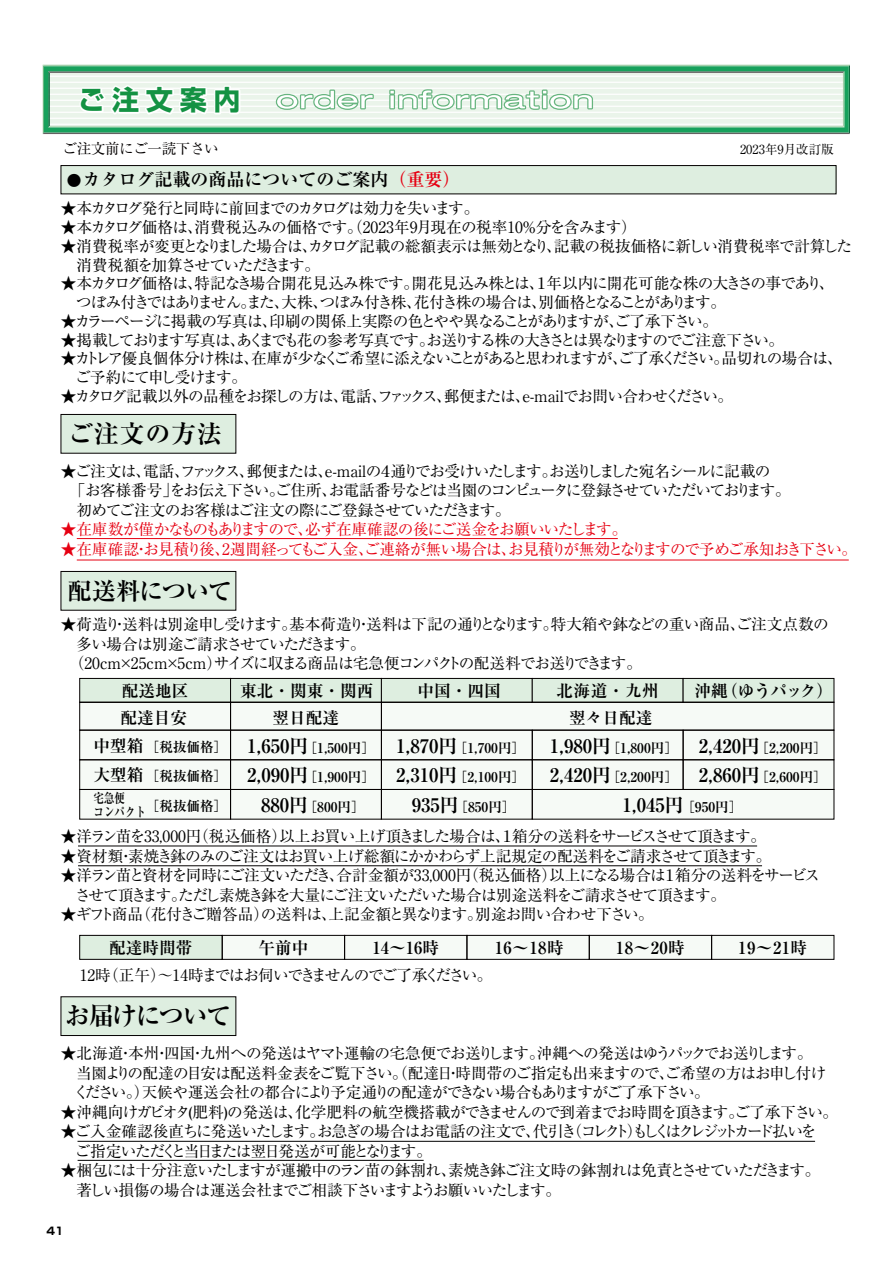
<style>
.page{position:relative;width:893px;height:1263px;background:#fff}
.page>*{position:absolute;margin:0;border:0;box-sizing:border-box;transform-origin:0 0}
.t1{font:700 27.15px "Shin Go Pro";letter-spacing:.25em;color:#149243}
.t2{font:700 25.05px "Ryumin Pro";letter-spacing:-.06em;color:#000}
.t3{font:700 24.3px "Ryumin Pro";letter-spacing:-.05em;color:#000}
.t4{font:700 18.75px "Ryumin Pro";color:#000}
.t5{font:700 18px "Ryumin Pro";color:#000}
.t6{font:700 16.65px "Ryumin Pro";color:#000}
.t7{font:15.6px/19.5px "Ryumin Pro";letter-spacing:-.065em;color:#000}
.t8{font:15.6px/19.5px "Ryumin Pro";letter-spacing:-.045em;color:#000}
.t9{font:15.6px/19.5px "Ryumin Pro";letter-spacing:-.085em;color:#000}
.t10{font:15.6px/19.5px "Ryumin Pro";letter-spacing:-.09em;color:#000}
.t11{font:15.6px "Ryumin Pro";letter-spacing:-.045em;color:#e60012}
.t12{font:15.6px "Ryumin Pro";letter-spacing:-.105em;color:#000}
.t13{font:15.6px "Ryumin Pro";letter-spacing:-.035em;color:#000}
.t14{font:15.6px "Ryumin Pro";letter-spacing:-.04em;color:#000}
.t15{font:15.6px "Ryumin Pro";letter-spacing:-.065em;color:#e60012}
.t16{font:15.6px "Ryumin Pro";letter-spacing:-.12em;color:#000}
.t17{font:14.55px "Ryumin Pro";letter-spacing:-.03em;color:#040000}
.t18{font:700 13.5px "Ryumin Pro";color:#000}
.t19{font:700 13.35px/13.5px "Ryumin Pro";color:#000;scale:.78 1}
.t20{font:12.45px "Ryumin Pro";color:#000}
.t21{font:700 10.65px "Shin Go Pro";color:#000}
.s1{font-size:14.7px}
.s2{color:#e60012}
.s3{font-size:18.75px}
.s4{font-size:16.65px}
.s5{font-size:13.5px}
</style>
<div class="page">
<div style="left:80px;top:702px;width:754px;height:117px;background:#f6faf6"></div>
<div style="left:222px;top:935px;width:612px;height:24px;background:#f6faf6"></div>
<div style="left:61px;top:166px;width:775px;height:28px;background:#deeee0"></div>
<div style="left:61px;top:165px;width:775px;height:29px;border:1px solid #040000"></div>
<div style="left:61px;top:997px;width:175px;height:38px;background:#deeee0"></div>
<div style="left:61px;top:996px;width:175px;height:40px;border:1px solid #040000"></div>
<div style="left:61px;top:414px;width:175px;height:39px;background:#deeee0"></div>
<div style="left:61px;top:414px;width:175px;height:39px;border:1px solid #040000"></div>
<hr style="left:77px;top:560px;width:772px;height:1px;background:#e60012">
<hr style="left:77px;top:538px;width:541px;height:1px;background:#e60012">
<svg style="left:43px;top:65px;width:807px;height:69px"></svg>
<div style="left:61px;top:571px;width:175px;height:39px;background:#deeee0"></div>
<div style="left:61px;top:571px;width:175px;height:39px;border:1px solid #040000"></div>
<hr style="left:78px;top:846px;width:679px;height:1px;background:#040000">
<hr style="left:78px;top:865px;width:684px;height:1px;background:#040000">
<div style="left:80px;top:678px;width:151px;height:24px;background:#deeee0"></div>
<div style="left:79px;top:678px;width:152px;height:25px;border:1px solid #040000"></div>
<div style="left:231px;top:678px;width:150px;height:24px;background:#deeee0"></div>
<div style="left:230px;top:678px;width:152px;height:25px;border:1px solid #040000"></div>
<div style="left:381px;top:678px;width:151px;height:24px;background:#deeee0"></div>
<div style="left:381px;top:678px;width:152px;height:25px;border:1px solid #040000"></div>
<div style="left:532px;top:678px;width:151px;height:24px;background:#deeee0"></div>
<div style="left:532px;top:678px;width:151px;height:25px;border:1px solid #040000"></div>
<div style="left:683px;top:678px;width:151px;height:24px;background:#deeee0"></div>
<div style="left:683px;top:678px;width:151px;height:25px;border:1px solid #040000"></div>
<div style="left:79px;top:730px;width:152px;height:30px;border:1px solid #040000"></div>
<div style="left:230px;top:730px;width:152px;height:30px;border:1px solid #040000"></div>
<div style="left:381px;top:730px;width:152px;height:30px;border:1px solid #040000"></div>
<div style="left:532px;top:730px;width:151px;height:30px;border:1px solid #040000"></div>
<div style="left:683px;top:730px;width:151px;height:30px;border:1px solid #040000"></div>
<div style="left:79px;top:702px;width:152px;height:28px;border:1px solid #040000"></div>
<div style="left:230px;top:702px;width:152px;height:28px;border:1px solid #040000"></div>
<div style="left:381px;top:702px;width:453px;height:28px;border:1px solid #040000"></div>
<div style="left:80px;top:935px;width:142px;height:24px;background:#deeee0"></div>
<div style="left:79px;top:935px;width:144px;height:25px;border:1px solid #040000"></div>
<div style="left:222px;top:935px;width:123px;height:25px;border:1px solid #040000"></div>
<div style="left:344px;top:935px;width:123px;height:25px;border:1px solid #040000"></div>
<div style="left:467px;top:935px;width:123px;height:25px;border:1px solid #040000"></div>
<div style="left:589px;top:935px;width:123px;height:25px;border:1px solid #040000"></div>
<div style="left:711px;top:935px;width:123px;height:25px;border:1px solid #040000"></div>
<div style="left:79px;top:759px;width:152px;height:31px;border:1px solid #040000"></div>
<div style="left:230px;top:759px;width:152px;height:31px;border:1px solid #040000"></div>
<div style="left:381px;top:759px;width:152px;height:31px;border:1px solid #040000"></div>
<div style="left:532px;top:759px;width:151px;height:31px;border:1px solid #040000"></div>
<div style="left:683px;top:759px;width:151px;height:31px;border:1px solid #040000"></div>
<div style="left:79px;top:789px;width:152px;height:30px;border:1px solid #040000"></div>
<div style="left:230px;top:789px;width:152px;height:30px;border:1px solid #040000"></div>
<div style="left:381px;top:789px;width:152px;height:30px;border:1px solid #040000"></div>
<div style="left:532px;top:789px;width:302px;height:30px;border:1px solid #040000"></div>
<hr style="left:78px;top:1141px;width:737px;height:1px;background:#000">
<hr style="left:78px;top:1160px;width:346px;height:1px;background:#000">
<h1 class="t1" style="left:78px;top:78px;width:164px">ご注文案内</h1>
<p class="t17" style="left:63px;top:137px;width:158px">ご注文前にご一読下さい</p>
<p class="t20" style="left:740px;top:139px;width:95px">2023年9月改訂版</p>
<p class="t5" style="left:67px;top:165px;width:395px"><span class="s1">●</span>カタログ記載の商品についてのご案内<span class="s2">（重要）</span></p>
<p class="t16" style="left:61px;top:196px;width:420px">★本カタログ発行と同時に前回までのカタログは効力を失います。</p>
<p class="t13" style="left:61px;top:215px;width:577px">★本カタログ価格は、消費税込みの価格です。（2023年9月現在の税率10％分を含みます）</p>
<p class="t8" style="left:61px;top:236px;width:793px;line-height:18.8px">★消費税率が変更となりました場合は、カタログ記載の総額表示は無効となり、記載の税抜価格に新しい消費税率で計算した　消費税額を加算させていただきます。</p>
<p class="t7" style="left:61px;top:273px;width:775px;line-height:18.8px">★本カタログ価格は、特記なき場合開花見込み株です。開花見込み株とは、１年以内に開花可能な株の大きさの事であり、　つぼみ付きではありません。また、大株、つぼみ付き株、花付き株の場合は、別価格となることがあります。</p>
<p class="t7" style="left:61px;top:310px;width:658px">★カラーページに掲載の写真は、印刷の関係上実際の色とやや異なることがありますが、ご了承下さい。</p>
<p class="t12" style="left:61px;top:328px;width:725px">★掲載しております写真は、あくまでも花の参考写真です。お送りする株の大きさとは異なりますのでご注意下さい。</p>
<p class="t7" style="left:61px;top:348px;width:783px;line-height:18.8px">★カトレア優良個体分け株は、在庫が少なくご希望に添えないことがあると思われますが、ご了承ください。品切れの場合は、　ご予約にて申し受けます。</p>
<p class="t7" style="left:61px;top:385px;width:674px">★カタログ記載以外の品種をお探しの方は、電話、ファックス、郵便または、e-mailでお問い合わせください。</p>
<h2 class="t2" style="left:68px;top:414px;width:155px">ご注文の方法</h2>
<p class="t9" style="left:61px;top:460px;width:731px">★ご注文は、電話、ファックス、郵便または、e-mailの４通りでお受けいたします。お送りしました宛名シールに記載の<br>　「お客様番号」をお伝え下さい。ご住所、お電話番号などは当園のコンピュータに登録させていただいております。　初めてご注文のお客様はご注文の際にご登録させていただきます。</p>
<p class="t15" style="left:61px;top:517px;width:568px">★在庫数が僅かなものもありますので、必ず在庫確認の後にご送金をお願いいたします。</p>
<p class="t11" style="left:61px;top:537px;width:798px">★在庫確認・お見積り後、2週間経ってもご入金、ご連絡が無い場合は、お見積りが無効となりますので予めご承知おき下さい。</p>
<h3 class="t3" style="left:68px;top:571px;width:166px">配送料について</h3>
<p class="t8" style="left:61px;top:613px;width:769px">★荷造り・送料は別途申し受けます。基本荷造り・送料は下記の通りとなります。特大箱や鉢などの重い商品、ご注文点数の　多い場合は別途ご請求させていただきます。<br>　（20cm×25cm×5cm）サイズに収まる商品は宅急便コンパクトの配送料でお送りできます。</p>
<p class="t6" style="left:122px;top:677px;width:68px">配送地区</p>
<p class="t6" style="left:240px;top:677px;width:135px">東北・関東・関西</p>
<p class="t6" style="left:417px;top:677px;width:85px">中国・四国</p>
<p class="t6" style="left:556px;top:677px;width:104px">北海道・九州</p>
<p class="t6" style="left:694px;top:677px;width:140px">沖縄（ゆうパック）</p>
<p class="t6" style="left:120px;top:704px;width:68px">配達目安</p>
<p class="t6" style="left:273px;top:704px;width:68px">翌日配達</p>
<p class="t6" style="left:569px;top:704px;width:85px">翌々日配達</p>
<p class="t18" style="left:247px;top:737px;width:279px"><span class="s3">1,650円</span>［1,500円］ <span class="s3">1,870円</span>［1,700円］</p>
<p class="t18" style="left:550px;top:737px;width:278px"><span class="s3">1,980円</span>［1,800円］ <span class="s3">2,420円</span>［2,200円］</p>
<p class="t6" style="left:94px;top:732px;width:52px">中型箱</p>
<p class="t18" style="left:94px;top:766px;width:433px"><span class="s4">大型箱</span>［税抜価格］ <span class="s3">2,090円</span>［1,900円］ <span class="s3">2,310円</span>［2,100円］</p>
<p class="t18" style="left:550px;top:766px;width:278px"><span class="s3">2,420円</span>［2,200円］ <span class="s3">2,860円</span>［2,600円］</p>
<p class="t18" style="left:146px;top:795px;width:83px">［税抜価格］</p>
<p class="t18" style="left:261px;top:796px;width:105px"><span class="s3">880円</span>［800円］</p>
<p class="t18" style="left:412px;top:796px;width:105px"><span class="s3">935円</span>［850円］</p>
<p class="t4" style="left:622px;top:790px;width:121px">1,045円<span class="s5">［950円］</span></p>
<p class="t18" style="left:146px;top:736px;width:83px">［税抜価格］</p>
<p class="t19" style="left:94px;top:791px;width:69px">宅急便<br>コンパクト</p>
<p class="t7" style="left:61px;top:825px;width:707px">★洋ラン苗を33,000円（税込価格）以上お買い上げ頂きました場合は、１箱分の送料をサービスさせて頂きます。</p>
<p class="t8" style="left:61px;top:845px;width:712px">★資材類・素焼き鉢のみのご注文はお買い上げ総額にかかわらず上記規定の配送料をご請求させて頂きます。</p>
<p class="t7" style="left:61px;top:864px;width:761px">★洋ラン苗と資材を同時にご注文いただき、合計金額が33,000円（税込価格）以上になる場合は１箱分の送料をサービス　させて頂きます。ただし素焼き鉢を大量にご注文いただいた場合は別途送料をご請求させて頂きます。</p>
<p class="t14" style="left:61px;top:902px;width:594px">★ギフト商品（花付きご贈答品）の送料は、上記金額と異なります。別途お問い合わせ下さい。</p>
<p class="t6" style="left:109px;top:934px;width:85px">配達時間帯</p>
<p class="t6" style="left:258px;top:934px;width:52px">午前中</p>
<p class="t6" style="left:372px;top:934px;width:68px">14～16時</p>
<p class="t6" style="left:495px;top:934px;width:71px">16～18時</p>
<p class="t6" style="left:616px;top:934px;width:71px">18～20時</p>
<p class="t6" style="left:738px;top:934px;width:71px">19～21時</p>
<p class="t9" style="left:80px;top:964px;width:414px">12時（正午）～14時まではお伺いできませんのでご了承ください。</p>
<h2 class="t2" style="left:65px;top:996px;width:168px">お届けについて</h2>
<p class="t8" style="left:61px;top:1042px;width:767px">★北海道・本州・四国・九州への発送はヤマト運輸の宅急便でお送りします。沖縄への発送はゆうパックでお送りします。　当園よりの配達の目安は配送料金表をご覧下さい。（配達日・時間帯のご指定も出来ますので、ご希望の方はお申し付け　ください。）天候や運送会社の都合により予定通りの配達ができない場合もありますがご了承下さい。</p>
<p class="t8" style="left:61px;top:1101px;width:779px">★沖縄向けガビオタ(肥料)の発送は、化学肥料の航空機搭載ができませんので到着までお時間を頂きます。ご了承下さい。</p>
<p class="t10" style="left:61px;top:1120px;width:757px">★ご入金確認後直ちに発送いたします。お急ぎの場合はお電話の注文で、代引き（コレクト）もしくはクレジットカード払いを　ご指定いただくと当日または翌日発送が可能となります。</p>
<p class="t7" style="left:61px;top:1159px;width:761px">★梱包には十分注意いたしますが運搬中のラン苗の鉢割れ、素焼き鉢ご注文時の鉢割れは免責とさせていただきます。　著しい損傷の場合は運送会社までご相談下さいますようお願いいたします。</p>
<p class="t21" style="left:47px;top:1222px;width:19px">41</p>
</div>
